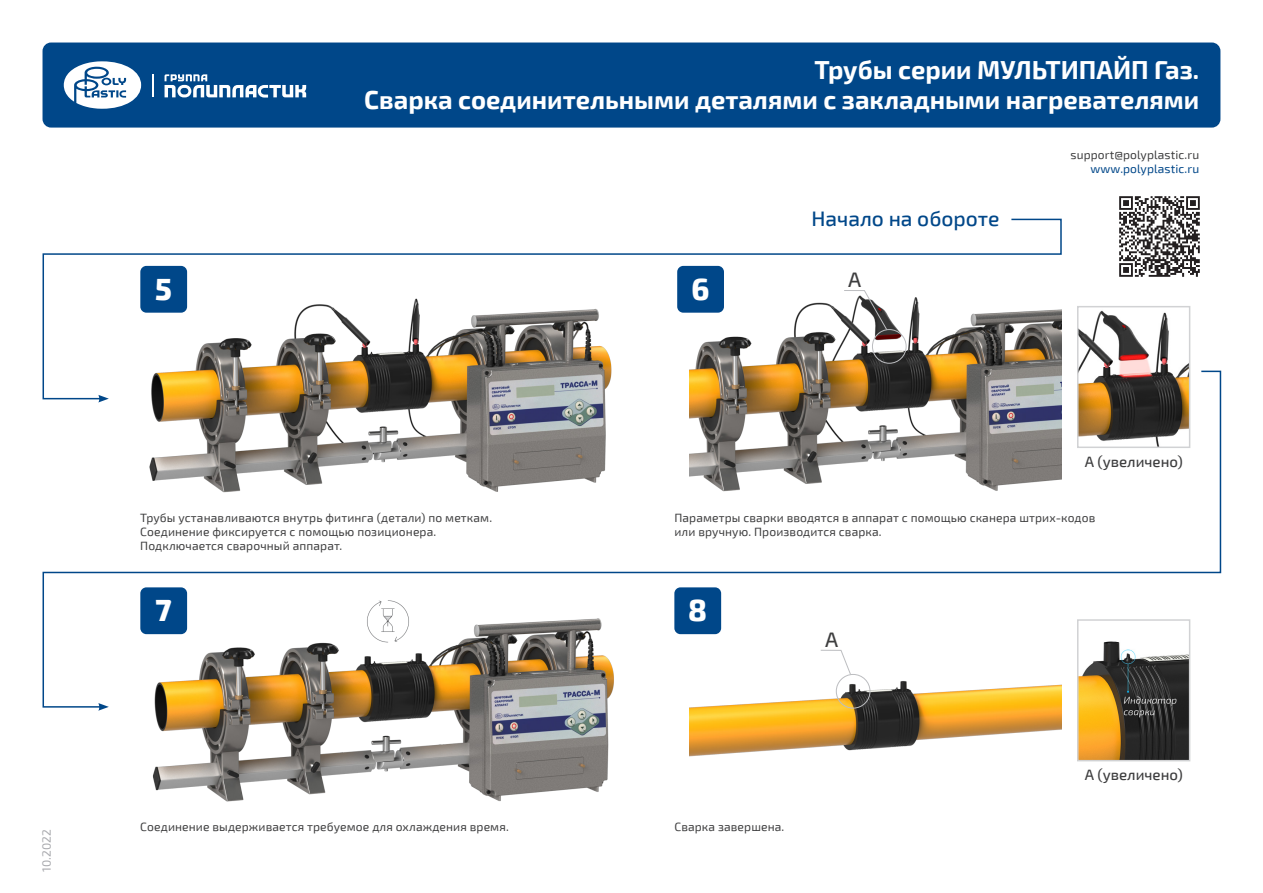
<style>
.page{position:relative;width:1263px;height:893px;background:#fff}
.page>*{position:absolute;margin:0;border:0;box-sizing:border-box;transform-origin:0 0}
.t1{font:800 30px "Exo 2";color:#fff}
.t2{font:700 25.5px/30.6px "Exo 2";color:#fff;text-align:right}
.t3{font:500 21px "Exo 2";color:#004789}
.Оглавление{font:500 21px "Exo 2";color:#3e3e3f}
.Оглавление-2{font:500 15px "Exo 2";color:#3e3e3f}
.t4{font:12px/14.4px "Exo 2";letter-spacing:.01em;color:#3e3e3f}
.t5{font:12px "Exo 2";letter-spacing:.01em;color:#004789}
.t6{font:12px "Exo 2";letter-spacing:.01em;color:#a8a9ad}
</style>
<div class="page">
<div style="left:43px;top:43px;width:1177px;height:85px;background:#004789;border-radius:9px"></div>
<svg style="left:64px;top:61px;width:77px;height:48px"></svg>
<svg style="left:165px;top:74px;width:141px;height:24px"></svg>
<hr style="left:152px;top:74px;width:2px;height:23px;background:#fff">
<img style="left:1119px;top:196px;width:81px;height:81px">
<svg style="left:42px;top:370px;width:1180px;height:338px"></svg>
<svg style="left:98px;top:703px;width:11px;height:8px"></svg>
<img style="left:146px;top:610px;width:476px;height:192px">
<img style="left:690px;top:643px;width:372px;height:114px">
<img style="left:366px;top:599px;width:44px;height:45px;border-radius:22px">
<img style="left:690px;top:400px;width:372px;height:99px">
<img style="left:140px;top:400px;width:477px;height:100px">
<svg style="left:42px;top:218px;width:1020px;height:182px"></svg>
<svg style="left:98px;top:395px;width:11px;height:7px"></svg>
<img style="left:1080px;top:310px;width:107px;height:135px">
<div style="left:1077px;top:306px;width:113px;height:142px;border:2px solid #d1d2d4"></div>
<img style="left:1080px;top:622px;width:107px;height:136px">
<div style="left:1077px;top:619px;width:113px;height:142px;border:2px solid #d1d2d4"></div>
<div style="left:872px;top:329px;width:34px;height:35px;border:1px solid #bcbdc0;border-radius:50%"></div>
<svg style="left:843px;top:289px;width:45px;height:42px"></svg>
<div style="left:836px;top:674px;width:34px;height:34px;border:1px solid #bcbdc0;border-radius:50%"></div>
<svg style="left:820px;top:649px;width:32px;height:27px"></svg>
<p class="t6" style="left:40px;top:872px;width:44px;rotate:-90deg">10.2022</p>
<p class="t2" style="left:364px;top:55px;width:836px">Трубы серии МУЛЬТИПАЙП Газ.<br>Сварка соединительными деталями с закладными нагревателями</p>
<p class="t1" style="left:155px;top:271px;width:18px">5</p>
<p class="t1" style="left:691px;top:271px;width:19px">6</p>
<p class="t3" style="left:811px;top:207px;width:189px">Начало на обороте</p>
<p class="Оглавление" style="left:848px;top:267px;width:15px">A</p>
<p class="t4" style="left:1070px;top:148px;width:130px">support@polyplastic.ru</p>
<p class="t5" style="left:1090px;top:162px;width:110px">www.polyplastic.ru</p>
<p class="Оглавление-2" style="left:1085px;top:453px;width:100px">А (увеличено)</p>
<p class="t4" style="left:140px;top:510px;width:353px">Трубы устанавливаются внутрь фитинга (детали) по меткам.</p>
<p class="t4" style="left:140px;top:525px;width:297px">Соединение фиксируется с помощью позиционера.</p>
<p class="t4" style="left:140px;top:539px;width:203px">Подключается сварочный аппарат.</p>
<p class="t4" style="left:674px;top:510px;width:422px">Параметры сварки вводятся в аппарат с помощью сканера штрих-кодов или вручную. Производится сварка.</p>
<p class="t1" style="left:156px;top:592px;width:18px">7</p>
<p class="t1" style="left:688px;top:592px;width:20px">8</p>
<p class="Оглавление" style="left:825px;top:627px;width:15px">A</p>
<p class="t4" style="left:140px;top:819px;width:370px">Соединение выдерживается требуемое для охлаждения время.</p>
<p class="t4" style="left:674px;top:819px;width:111px">Сварка завершена.</p>
<p class="Оглавление-2" style="left:1085px;top:766px;width:100px">А (увеличено)</p>
</div>
